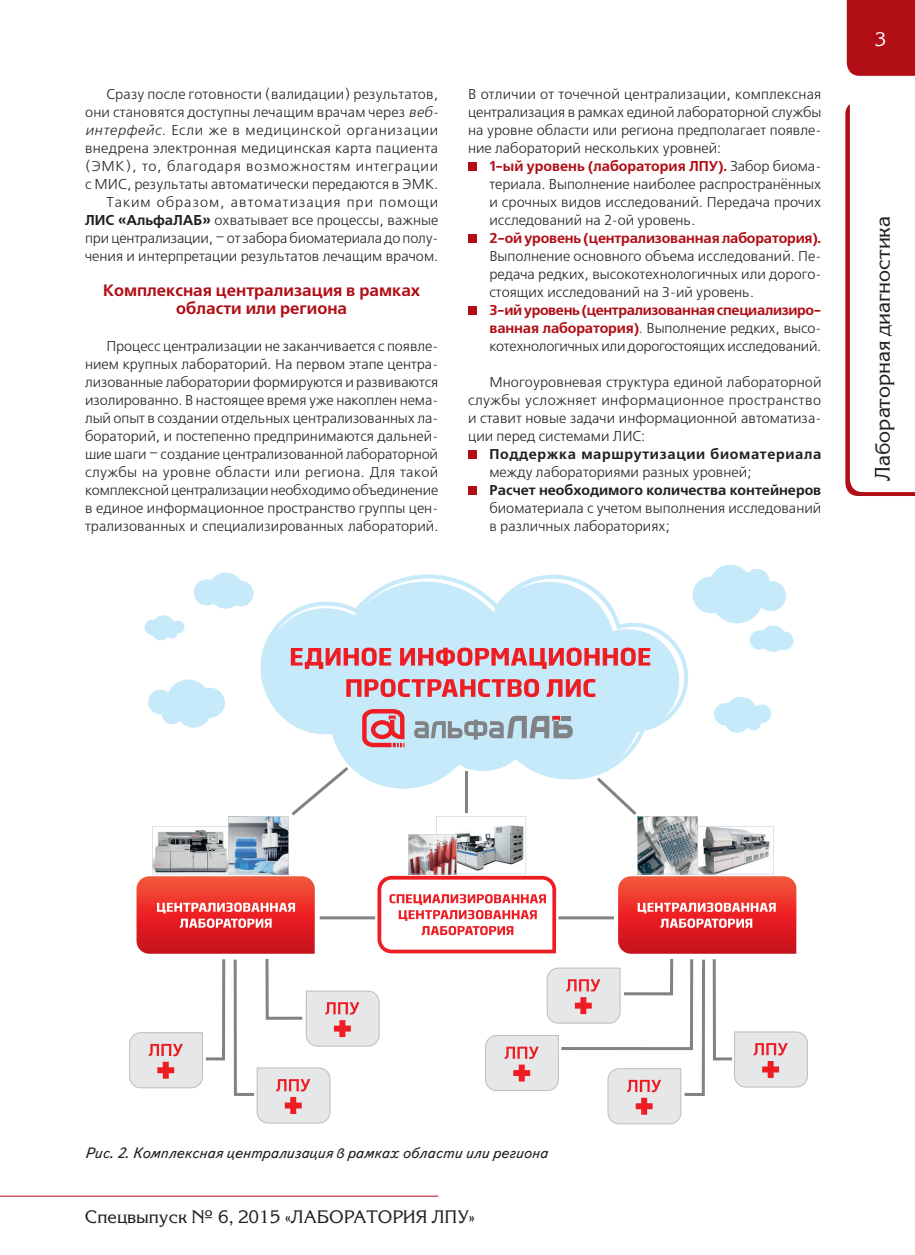
<style>
.page{position:relative;width:915px;height:1255px;background:#fff}
.page>*{position:absolute;margin:0;border:0;box-sizing:border-box;transform-origin:0 0}
.t1{font:21px "Korinna C";color:#231f20}
.t2{font:19.5px "Korinna C";color:#fff}
.t3{font:18px "Korinna C";color:#231f20}
.t4{font:700 16.5px/18px "Free Set C";color:#b00d15;text-align:center}
.t5{font:italic 15px "Text Book C";color:#231f20}
.t6{font:14.25px/18px "Free Set C";color:#231f20;text-align:justify}
.t7{font:700 14.25px "Free Set C";letter-spacing:-.01em;color:#b00d15}
.t8{font:700 14.25px "Free Set C";color:#231f20}
.t9{font:700 14.25px "Free Set C";letter-spacing:.045em;color:#231f20}
.s1{font-style:italic}
.s2{font-weight:700}
.s3{font-weight:700;color:#b00d15}
.s4{color:#b00d15}
</style>
<div class="page">
<div style="left:846px;top:0;width:68px;height:76px;background:#b00d15"></div>
<hr style="left:0;top:1195px;width:438px;height:1px;background:#b00d15">
<svg style="left:845px;top:104px;width:69px;height:392px"></svg>
<div style="left:468px;top:162px;width:8px;height:9px;background:#b00d15"></div>
<div style="left:468px;top:234px;width:8px;height:9px;background:#b00d15"></div>
<div style="left:468px;top:306px;width:8px;height:9px;background:#b00d15"></div>
<div style="left:468px;top:450px;width:8px;height:9px;background:#b00d15"></div>
<div style="left:468px;top:486px;width:8px;height:9px;background:#b00d15"></div>
<svg style="left:260px;top:574px;width:428px;height:134px"></svg>
<svg style="left:262px;top:581px;width:417px;height:183px;fill:#c6eafa"></svg>
<svg style="left:291px;top:647px;width:359px;height:50px;background:#d3a6b3"></svg>
<svg style="left:362px;top:709px;width:42px;height:38px;background:#db7b86"></svg>
<svg style="left:414px;top:715px;width:158px;height:24px;background:#a5b7c1"></svg>
<svg style="left:714px;top:697px;width:57px;height:35px"></svg>
<svg style="left:148px;top:679px;width:77px;height:48px"></svg>
<svg style="left:692px;top:564px;width:101px;height:88px"></svg>
<svg style="left:144px;top:615px;width:40px;height:25px"></svg>
<svg style="left:193px;top:572px;width:61px;height:37px"></svg>
<svg style="left:205px;top:959px;width:527px;height:138px"></svg>
<svg style="left:129px;top:1032px;width:74px;height:56px;background:#e4d4d6"></svg>
<svg style="left:607px;top:1068px;width:74px;height:56px;background:#e5d4d6"></svg>
<svg style="left:546px;top:967px;width:74px;height:56px;background:#e5d5d7"></svg>
<svg style="left:306px;top:990px;width:73px;height:56px;background:#e5d4d6"></svg>
<svg style="left:257px;top:1067px;width:73px;height:56px;background:#e5d4d6"></svg>
<svg style="left:485px;top:1035px;width:73px;height:55px;background:#e5d4d6"></svg>
<svg style="left:734px;top:1031px;width:73px;height:56px;background:#e5d4d6"></svg>
<svg style="left:136px;top:764px;width:660px;height:189px"></svg>
<p class="t6" style="left:85px;top:86px;width:355px;text-align:right">Сразу после готовности (валидации) результатов, они становятся доступны лечащим врачам через <span class="s1">веб&shy;интерфейс.</span> Если же в медицинской организации внедрена электронная медицинская карта пациента (ЭМК), то, благодаря возможностям интеграции с МИС, результаты автоматически передаются в ЭМК.<br>Таким образом, автоматизация при помощи <span class="s2">ЛИС «АльфаЛАБ»</span> охватывает все процессы, важные при централизации, – от забора биоматериала до полу&shy;чения и интерпретации результатов лечащим врачом.</p>
<p class="t4" style="left:103px;top:282px;width:318px">Комплексная централизация в рамках области или региона</p>
<p class="t6" style="left:85px;top:338px;width:355px;text-indent:21px">Процесс централизации не заканчивается с появле&shy;нием крупных лабораторий. На первом этапе центра&shy;лизованные лаборатории формируются и развиваются изолированно. В настоящее время уже накоплен нема&shy;лый опыт в создании отдельных централизованных ла&shy;бораторий, и постепенно предпринимаются дальней&shy;шие шаги – создание централизованной лабораторной службы на уровне области или региона. Для такой комплексной централизации необходимо объединение в единое информационное пространство группы цен&shy;трализованных и специализированных лабораторий.</p>
<p class="t6" style="left:468px;top:86px;width:354px">В отличии от точечной централизации, комплексная централизация в рамках единой лабораторной службы на уровне области или региона предполагает появле&shy;ние лабораторий нескольких уровней:</p>
<p class="t6" style="left:489px;top:158px;width:333px"><span class="s3">1-ый уровень (лаборатория ЛПУ).</span> Забор биома&shy;териала. Выполнение наиболее распространённых и срочных видов исследований. Передача прочих исследований на 2-ой уровень.</p>
<p class="t7" style="left:489px;top:230px;width:333px">2-ой уровень (централизованная лаборатория).</p>
<p class="t6" style="left:489px;top:248px;width:333px">Выполнение основного объема исследований. Пе&shy;редача редких, высокотехнологичных или дорого&shy;стоящих исследований на 3-ий уровень.</p>
<p class="t6" style="left:489px;top:302px;width:333px"><span class="s3">3-ий уровень(централизованная специализиро&shy;ванная лаборатория)</span><span class="s4">.</span> Выполнение редких, высо&shy;котехнологичных или дорогостоящих исследований.</p>
<p class="t6" style="left:468px;top:374px;width:355px;text-indent:21px">Многоуровневая структура единой лабораторной службы усложняет информационное пространство и ставит новые задачи информационной автоматиза&shy;ции перед системами ЛИС:</p>
<p class="t9" style="left:489px;top:446px;width:333px">Поддержка маршрутизации биоматериала</p>
<p class="t6" style="left:489px;top:464px;width:264px">между лабораториями разных уровней;</p>
<p class="t8" style="left:489px;top:482px;width:333px">Расчет необходимого количества контейнеров</p>
<p class="t6" style="left:489px;top:500px;width:333px">биоматериала с учетом выполнения исследований в различных лабораториях;</p>
<h2 class="t2" style="left:874px;top:28px;width:13px">3</h2>
<h1 class="t1" style="left:870px;top:480px;width:266px;rotate:-90deg">Лабораторная диагностика</h1>
<p class="t5" style="left:85px;top:1144px;width:464px">Рис. 2. Комплексная централизация в рамках области или региона</p>
<p class="t3" style="left:85px;top:1206px;width:391px">Спецвыпуск № 6, 2015 «ЛАБОРАТОРИЯ ЛПУ»</p>
</div>
